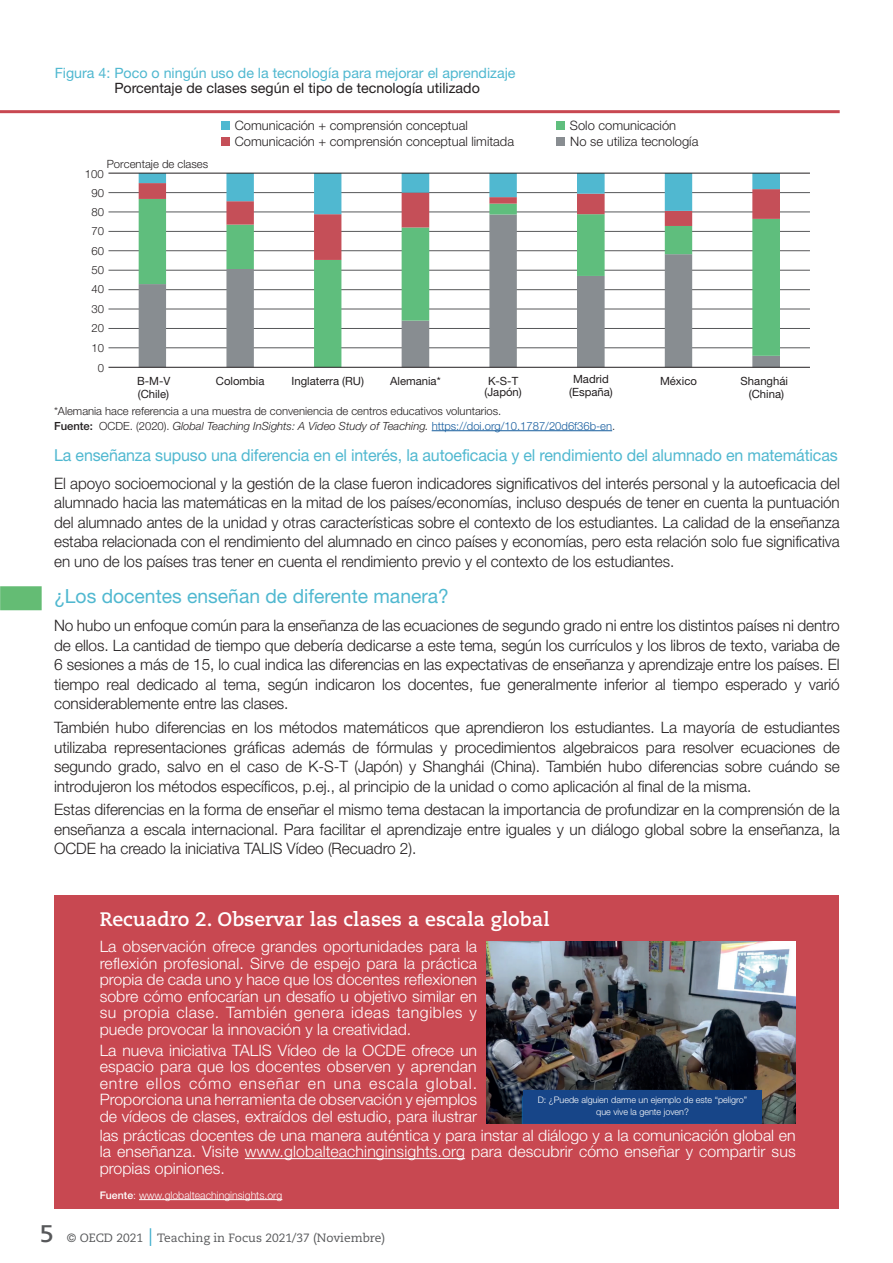
<style>
.page{position:relative;width:893px;height:1263px;background:#fff}
.page>*{position:absolute;margin:0;border:0;box-sizing:border-box;transform-origin:0 0}
.t1{font:700 19.5px "Caecilia LT Std";color:#fff}
.t2{font:19.5px "Helvetica Neue LT Std";color:#50b8d0}
.t3{font:16.5px "Helvetica Neue LT Std";letter-spacing:-.01em;color:#50b8d0}
.t4{font:300 15.75px/19.5px "Helvetica Neue LT Std";letter-spacing:-.005em;color:#231f20;text-align:justify}
.t5{font:300 15.75px/16.5px "Helvetica Neue LT Std";color:#fff;text-align:justify}
.t6{font:14.25px "Helvetica Neue LT Std";color:#50b8d0}
.t7{font:14.25px "Helvetica Neue LT Std";color:#231f20}
.t8{font:300 12.9px/16.5px "Helvetica Neue LT Std";color:#231f20}
.t9{font:12px "Caecilia LT Std";color:#57585a}
.t10{font:11.4px/12.6px "Helvetica Neue LT Std";color:#231f20;text-align:center}
.t11{font:300 11.4px "Helvetica Neue LT Std";color:#231f20}
.t12{font:300 11.25px/15px "Helvetica Neue LT Std";color:#231f20}
.t13{font:300 10.5px "Helvetica Neue LT Std";color:#fff}
.t14{font:300 9px/12px "Helvetica Neue LT Std";color:#fff;text-align:center}
.s1{font-weight:500}
.s2{font-style:italic}
.s3{color:#175d9e}
.s4{font-weight:700;font-size:24px}
</style>
<div class="page">
<svg style="left:150px;top:1228px;width:1px;height:18px"></svg>
<hr style="left:432px;top:430px;width:180px;height:1px;background:#175d9e">
<hr style="left:0;top:110px;width:840px;height:3px;background:#c84851">
<hr style="left:108px;top:348px;width:702px;height:1px;background:#57585a">
<hr style="left:108px;top:328px;width:702px;height:1px;background:#57585a">
<hr style="left:108px;top:309px;width:702px;height:1px;background:#57585a">
<hr style="left:108px;top:289px;width:702px;height:1px;background:#57585a">
<hr style="left:108px;top:270px;width:702px;height:1px;background:#57585a">
<hr style="left:108px;top:250px;width:702px;height:1px;background:#57585a">
<hr style="left:108px;top:231px;width:702px;height:1px;background:#57585a">
<hr style="left:108px;top:212px;width:702px;height:1px;background:#57585a">
<hr style="left:108px;top:192px;width:702px;height:1px;background:#57585a">
<svg style="left:139px;top:260px;width:641px;height:107px"></svg>
<svg style="left:139px;top:214px;width:641px;height:46px"></svg>
<svg style="left:139px;top:174px;width:641px;height:40px"></svg>
<div style="left:221px;top:121px;width:8px;height:9px;background:#50b8d0"></div>
<div style="left:221px;top:137px;width:8px;height:9px;background:#c54f58"></div>
<div style="left:556px;top:121px;width:9px;height:9px;background:#5fbe7d"></div>
<div style="left:556px;top:137px;width:9px;height:9px;background:#888d91"></div>
<hr style="left:108px;top:173px;width:702px;height:1px;background:#231f20">
<hr style="left:108px;top:367px;width:702px;height:1px;background:#231f20">
<div style="left:0;top:586px;width:42px;height:24px;background:#64bc74"></div>
<div style="left:54px;top:895px;width:785px;height:314px;background:#c84851"></div>
<img style="left:487px;top:941px;width:309px;height:182px">
<hr style="left:245px;top:1158px;width:220px;height:1px;background:#fff">
<hr style="left:139px;top:1199px;width:143px;height:1px;background:#fff">
<div style="left:523px;top:1090px;width:239px;height:34px;background:#174588"></div>
<p class="t6" style="left:55px;top:65px;width:462px">Figura 4: Poco o ningún uso de la tecnología para mejorar el aprendizaje</p>
<p class="t7" style="left:114px;top:80px;width:367px">Porcentaje de clases según el tipo de tecnología utilizado</p>
<p class="t11" style="left:107px;top:157px;width:103px">Porcentaje de clases</p>
<p class="t11" style="left:85px;top:167px;width:20px">100</p>
<p class="t11" style="left:92px;top:186px;width:14px">90</p>
<p class="t11" style="left:92px;top:205px;width:14px">80</p>
<p class="t11" style="left:92px;top:224px;width:14px">70</p>
<p class="t11" style="left:92px;top:244px;width:14px">60</p>
<p class="t11" style="left:92px;top:263px;width:14px">50</p>
<p class="t11" style="left:92px;top:282px;width:14px">40</p>
<p class="t11" style="left:92px;top:302px;width:14px">30</p>
<p class="t11" style="left:92px;top:321px;width:14px">20</p>
<p class="t11" style="left:92px;top:341px;width:14px">10</p>
<p class="t11" style="left:98px;top:361px;width:8px">0</p>
<p class="t8" style="left:235px;top:117px;width:281px">Comunicación + comprensión conceptual<br>Comunicación + comprensión conceptual limitada</p>
<p class="t8" style="left:570px;top:117px;width:130px">Solo comunicación<br>No se utiliza tecnología</p>
<p class="t10" style="left:137px;top:374px;width:35px;text-align:left">B-M-V (Chile)</p>
<p class="t10" style="left:216px;top:374px;width:50px">Colombia</p>
<p class="t10" style="left:291px;top:374px;width:74px">Inglaterra (RU)</p>
<p class="t10" style="left:390px;top:374px;width:52px">Alemania*</p>
<p class="t10" style="left:484px;top:375px;width:39px;line-height:11.4px">K-S-T (Japón)</p>
<p class="t10" style="left:569px;top:373px;width:45px">Madrid (España)</p>
<p class="t10" style="left:660px;top:374px;width:38px">México</p>
<p class="t10" style="left:741px;top:374px;width:49px">Shanghái (China)</p>
<p class="t12" style="left:54px;top:403px;width:563px">*Alemania hace referencia a una muestra de conveniencia de centros educativos voluntarios.<br><span class="s1">Fuente:</span> OCDE. (2020). <span class="s2">Global Teaching InSights: A Video Study of Teaching.</span> <span class="s3">https://doi.org/10.1787/20d6f36b-en</span>.</p>
<p class="t3" style="left:54px;top:445px;width:785px">La enseñanza supuso una diferencia en el interés, la autoeficacia y el rendimiento del alumnado en matemáticas</p>
<p class="t4" style="left:54px;top:473px;width:787px">El apoyo socioemocional y la gestión de la clase fueron indicadores significativos del interés personal y la autoeficacia del alumnado hacia las matemáticas en la mitad de los países/economías, incluso después de tener en cuenta la puntuación del alumnado antes de la unidad y otras características sobre el contexto de los estudiantes. La calidad de la enseñanza estaba relacionada con el rendimiento del alumnado en cinco países y economías, pero esta relación solo fue significativa en uno de los países tras tener en cuenta el rendimiento previo y el contexto de los estudiantes.</p>
<p class="t2" style="left:54px;top:585px;width:396px">¿Los docentes enseñan de diferente manera?</p>
<p class="t4" style="left:54px;top:616px;width:787px">No hubo un enfoque común para la enseñanza de las ecuaciones de segundo grado ni entre los distintos países ni dentro de ellos. La cantidad de tiempo que debería dedicarse a este tema, según los currículos y los libros de texto, variaba de 6 sesiones a más de 15, lo cual indica las diferencias en las expectativas de enseñanza y aprendizaje entre los países. El tiempo real dedicado al tema, según indicaron los docentes, fue generalmente inferior al tiempo esperado y varió considerablemente entre las clases.</p>
<p class="t4" style="left:54px;top:717px;width:787px">También hubo diferencias en los métodos matemáticos que aprendieron los estudiantes. La mayoría de estudiantes utilizaba representaciones gráficas además de fórmulas y procedimientos algebraicos para resolver ecuaciones de segundo grado, salvo en el caso de K-S-T (Japón) y Shanghái (China). También hubo diferencias sobre cuándo se introdujeron los métodos específicos, p.ej., al principio de la unidad o como aplicación al final de la misma.</p>
<p class="t4" style="left:54px;top:800px;width:787px">Estas diferencias en la forma de enseñar el mismo tema destacan la importancia de profundizar en la comprensión de la enseñanza a escala internacional. Para facilitar el aprendizaje entre iguales y un diálogo global sobre la enseñanza, la OCDE ha creado la iniciativa TALIS Vídeo (Recuadro 2).</p>
<p class="t1" style="left:100px;top:907px;width:451px">Recuadro 2. Observar las clases a escala global</p>
<p class="t5" style="left:100px;top:938px;width:379px">La observación ofrece grandes oportunidades para la reflexión profesional. Sirve de espejo para la práctica propia de cada uno y hace que los docentes reflexionen sobre cómo enfocarían un desafío u objetivo similar en su propia clase. También genera ideas tangibles y puede provocar la innovación y la creatividad.</p>
<p class="t5" style="left:100px;top:1041px;width:379px">La nueva iniciativa TALIS Vídeo de la OCDE ofrece un espacio para que los docentes observen y aprendan entre ellos cómo enseñar en una escala global.<br>Proporciona una herramienta de observación y ejemplos de vídeos de clases, extraídos del estudio, para ilustrar</p>
<p class="t14" style="left:538px;top:1093px;width:211px">D: ¿Puede alguien darme un ejemplo de este “peligro” que vive la gente joven?</p>
<p class="t5" style="left:100px;top:1126px;width:697px">las prácticas docentes de una manera auténtica y para instar al diálogo y a la comunicación global en la enseñanza. Visite www.globalteachinginsights.org para descubrir cómo enseñar y compartir sus propias opiniones.</p>
<p class="t13" style="left:100px;top:1188px;width:184px"><span class="s1">Fuente</span>: www.globalteachinginsights.org</p>
<p class="t9" style="left:40px;top:1230px;width:347px"><span class="s4">5</span> © OECD 2021 Teaching in Focus 2021/37 (Noviembre)</p>
</div>
